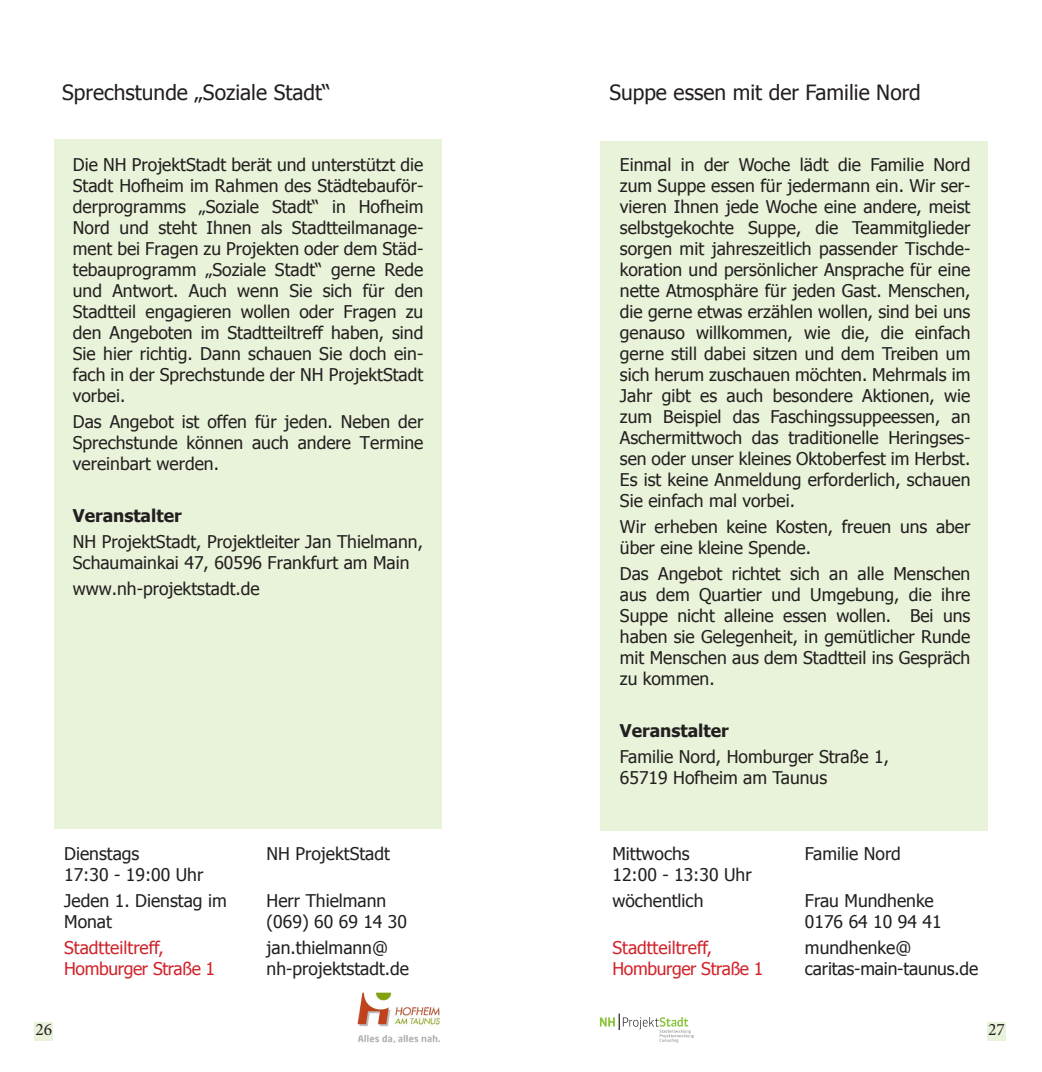
<style>
.page{position:relative;width:1042px;height:1072px;background:#fff}
.page>*{position:absolute;margin:0;border:0;box-sizing:border-box;transform-origin:0 0}
.t1{font:21px "Tahoma";color:#231f20}
.t2{font:17.5px/21px "Tahoma";color:#231f20}
.t3{font:17.5px/21px "Tahoma";letter-spacing:-.015em;color:#d1232a}
.t4{font:700 17.5px "Tahoma";color:#231f20}
.t5{font:17.5px "Minion Pro";color:#231f20}
</style>
<div class="page">
<div style="left:987px;top:1022px;width:19px;height:18px;background:#e8f3d9"></div>
<div style="left:35px;top:1022px;width:18px;height:18px;background:#e8f3d9"></div>
<div style="left:55px;top:139px;width:386px;height:689px;background:#e8f3d9"></div>
<div style="left:600px;top:141px;width:387px;height:689px;background:#e8f3d9"></div>
<svg style="left:600px;top:1013px;width:93px;height:29px"></svg>
<img style="left:357px;top:992px;width:83px;height:50px">
<p class="t1" style="left:62px;top:79px;width:270px">Sprechstunde „Soziale Stadt“</p>
<p class="t2" style="left:73px;top:153px;width:352px;text-align:justify">Die NH ProjektStadt berät und unterstützt die Stadt Hofheim im Rahmen des Städtebauför&shy;derprogramms „Soziale Stadt“ in Hofheim Nord und steht Ihnen als Stadtteilmanage&shy;ment bei Fragen zu Projekten oder dem Städ&shy;tebauprogramm „Soziale Stadt“ gerne Rede und Antwort. Auch wenn Sie sich für den Stadtteil engagieren wollen oder Fragen zu den Angeboten im Stadtteiltreff haben, sind Sie hier richtig. Dann schauen Sie doch ein&shy;fach in der Sprechstunde der NH ProjektStadt vorbei.</p>
<p class="t2" style="left:73px;top:410px;width:352px;text-align:justify">Das Angebot ist offen für jeden. Neben der Sprechstunde können auch andere Termine vereinbart werden.</p>
<p class="t4" style="left:73px;top:503px;width:110px">Veranstalter</p>
<p class="t2" style="left:73px;top:530px;width:352px">NH ProjektStadt, Projektleiter Jan Thielmann,<br>Schaumainkai 47, 60596 Frankfurt am Main</p>
<p class="t2" style="left:73px;top:577px;width:188px">www.nh-projektstadt.de</p>
<p class="t2" style="left:64px;top:842px;width:141px">Dienstags<br>17:30 - 19:00 Uhr</p>
<p class="t2" style="left:64px;top:888px;width:164px">Jeden 1. Dienstag im<br>Monat</p>
<p class="t3" style="left:64px;top:935px;width:152px">Stadtteiltreff,<br>Homburger Straße 1</p>
<p class="t2" style="left:267px;top:842px;width:125px">NH ProjektStadt</p>
<p class="t2" style="left:267px;top:888px;width:142px">Herr Thielmann (069) 60 69 14 30</p>
<p class="t2" style="left:267px;top:935px;width:144px">jan.thielmann@ nh-projektstadt.de</p>
<p class="t1" style="left:609px;top:79px;width:313px">Suppe essen mit der Familie Nord</p>
<p class="t2" style="left:620px;top:153px;width:352px;text-align:justify">Einmal in der Woche lädt die Familie Nord zum Suppe essen für jedermann ein. Wir ser&shy;vieren Ihnen jede Woche eine andere, meist selbstgekochte Suppe, die Teammitglieder sorgen mit jahreszeitlich passender Tischde&shy;koration und persönlicher Ansprache für eine nette Atmosphäre für jeden Gast. Menschen, die gerne etwas erzählen wollen, sind bei uns genauso willkommen, wie die, die einfach gerne still dabei sitzen und dem Treiben um sich herum zuschauen möchten. Mehrmals im Jahr gibt es auch besondere Aktionen, wie zum Beispiel das Faschingssuppeessen, an Aschermittwoch das traditionelle Heringses&shy;sen oder unser kleines Oktoberfest im Herbst.<br>Es ist keine Anmeldung erforderlich, schauen Sie einfach mal vorbei.</p>
<p class="t2" style="left:620px;top:515px;width:352px">Wir erheben keine Kosten, freuen uns aber über eine kleine Spende.</p>
<p class="t2" style="left:620px;top:562px;width:352px;text-align:justify">Das Angebot richtet sich an alle Menschen aus dem Quartier und Umgebung, die ihre Suppe nicht alleine essen wollen. Bei uns haben sie Gelegenheit, in gemütlicher Runde mit Menschen aus dem Stadtteil ins Gespräch zu kommen.</p>
<p class="t4" style="left:620px;top:718px;width:110px">Veranstalter</p>
<p class="t2" style="left:620px;top:745px;width:271px">Familie Nord, Homburger Straße 1,<br>65719 Hofheim am Taunus</p>
<p class="t2" style="left:612px;top:842px;width:141px">Mittwochs<br>12:00 - 13:30 Uhr</p>
<p class="t2" style="left:612px;top:888px;width:93px">wöchentlich</p>
<p class="t3" style="left:612px;top:935px;width:152px">Stadtteiltreff,<br>Homburger Straße 1</p>
<p class="t2" style="left:805px;top:842px;width:97px">Familie Nord</p>
<p class="t2" style="left:805px;top:888px;width:138px">Frau Mundhenke<br>0176 64 10 94 41</p>
<p class="t2" style="left:805px;top:935px;width:175px">mundhenke@ caritas-main-taunus.de</p>
<p class="t5" style="left:35px;top:1017px;width:18px">26</p>
<p class="t5" style="left:988px;top:1017px;width:18px">27</p>
</div>
